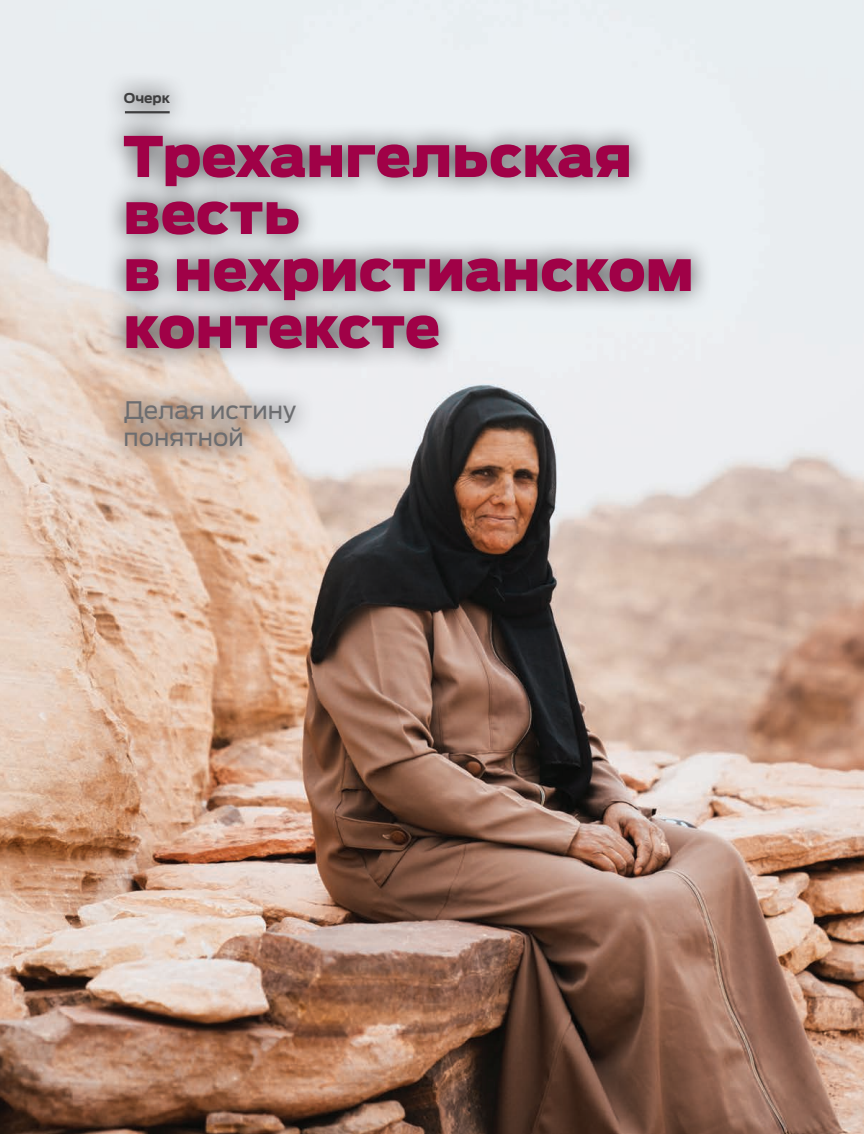
<style>
.page{position:relative;width:864px;height:1134px;background:#fff}
.page>*{position:absolute;margin:0;border:0;box-sizing:border-box;transform-origin:0 0}
.Feature_H1{font:900 55.5px/57px "Ford Antenna";color:#a00147}
.t1{font:24px/27px "Ford Antenna";color:#6c6d70}
.t2{font:700 13.5px "Ford Antenna";color:#3e3e3f}
</style>
<div class="page">
<img style="left:0;top:0;width:864px;height:1134px">
<div style="left:102px;top:71px;width:610px;height:397px;background:#231f20;opacity:.75"></div>
<hr style="left:125px;top:111px;width:45px;height:2px;background:#3e3e3f">
<p class="t2" style="left:124px;top:85px;width:48px">Очерк</p>
<p class="Feature_H1" style="left:123px;top:123px;width:572px">Трехангельская весть<br>в нехристианском контексте</p>
<p class="t1" style="left:123px;top:394px;width:174px">Делая истину понятной</p>
</div>
